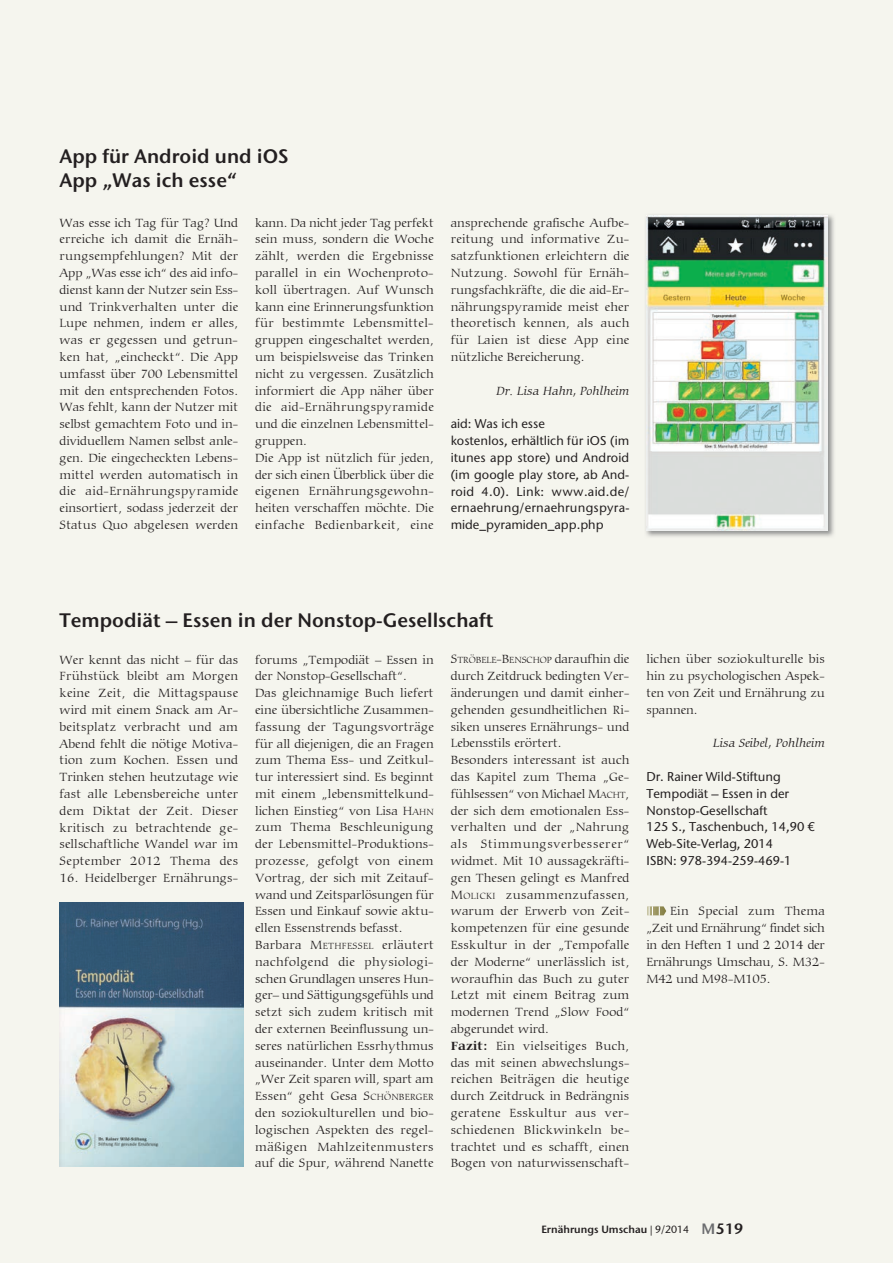
<style>
.page{position:relative;width:893px;height:1263px;background:#f5f5ee}
.page>*{position:absolute;margin:0;border:0;box-sizing:border-box;transform-origin:0 0}
.t1{font:600 19.5px/24px "Stone Sans ITC Pro";color:#231f20}
.t2{font:300 12.75px/16.8px "Carmina BT";letter-spacing:.01em;color:#231f20;text-align:justify}
.t3{font:500 12.75px/16.8px "Stone Sans ITC Std";color:#231f20}
.t4{font:italic 300 12.75px "Carmina BT";color:#231f20}
.t5{font:600 10.5px "Stone Sans ITC Pro";color:#231f20}
.t6{font:300 9.6px "Carmina BT";letter-spacing:-.005em;color:#231f20}
.s1{font-style:inherit}
.s2{font-size:9.6px}
.s3{font-size:12.75px}
.s4{font-weight:700}
.s5{font-family:"Stone Sans ITC Std";font-weight:500}
.s6{font-size:15px;color:#6c6d70}
.s7{font-size:15px}
</style>
<div class="page">
<svg style="left:647px;top:906px;width:19px;height:9px"></svg>
<img style="left:646px;top:215px;width:188px;height:322px">
<img style="left:646px;top:215px;width:181px;height:316px">
<img style="left:60px;top:902px;width:183px;height:264px">
<h1 class="t1" style="left:60px;top:144px;width:231px">App für Android und iOS<br>App „Was ich esse“</h1>
<p class="t2" style="left:60px;top:214px;width:180px">Was esse ich Tag für Tag? Und erreiche ich damit die Ernäh&shy;rungsempfehlungen? Mit der App „Was esse ich“ des aid info&shy;dienst kann der Nutzer sein Ess&shy;und Trinkverhalten unter die Lupe nehmen, indem er alles, was er gegessen und getrun&shy;ken hat, „eincheckt“. Die App umfasst über 700 Lebensmittel mit den entsprechenden Fotos.<br>Was fehlt, kann der Nutzer mit selbst gemachtem Foto und in&shy;dividuellem Namen selbst anle&shy;gen. Die eingecheckten Lebens&shy;mittel werden automatisch in die aid-Ernährungspyramide einsortiert, sodass jederzeit der Status Quo abgelesen werden</p>
<p class="t2" style="left:255px;top:214px;width:180px;text-align:left">kann. Da nicht jeder Tag perfekt sein muss, sondern die Woche zählt, werden die Ergebnisse parallel in ein Wochenproto&shy;koll übertragen. Auf Wunsch kann eine Erinnerungsfunktion für bestimmte Lebensmittel&shy;gruppen eingeschaltet werden, um beispielsweise das Trinken nicht zu vergessen. Zusätzlich informiert die App näher über die aid-Ernährungspyramide und die einzelnen Lebensmittel&shy;gruppen.<br>Die App ist nützlich für jeden, der sich einen Überblick über die eigenen Ernährungsgewohn&shy;heiten verschaffen möchte. Die einfache Bedienbarkeit, eine</p>
<p class="t2" style="left:451px;top:214px;width:180px">ansprechende grafische Aufbe&shy;reitung und informative Zu&shy;satzfunktionen erleichtern die Nutzung. Sowohl für Ernäh&shy;rungsfachkräfte, die die aid-Er&shy;nährungspyramide meist eher theoretisch kennen, als auch für Laien ist diese App eine nützliche Bereicherung.</p>
<p class="t4" style="left:496px;top:383px;width:134px">Dr. Lisa Hahn, Pohlheim</p>
<p class="t3" style="left:451px;top:415px;width:180px">aid: Was ich esse<br>kostenlos, erhältlich für iOS (im itunes app store) und Android (im google play store, ab And&shy;roid 4.0). Link: www.aid.de/ ernaehrung/ernaehrungspyra&shy;mide_pyramiden_app.php</p>
<h1 class="t1" style="left:60px;top:608px;width:435px">Tempodiät – Essen in der Nonstop-Gesellschaft</h1>
<p class="t2" style="left:60px;top:651px;width:180px">Wer kennt das nicht – für das Frühstück bleibt am Morgen keine Zeit, die Mittagspause wird mit einem Snack am Ar&shy;beitsplatz verbracht und am Abend fehlt die nötige Motiva&shy;tion zum Kochen. Essen und Trinken stehen heutzutage wie fast alle Lebensbereiche unter dem Diktat der Zeit. Dieser kritisch zu betrachtende ge&shy;sellschaftliche Wandel war im September 2012 Thema des</p>
<p class="t2" style="left:60px;top:870px;width:180px">16. Heidelberger Ernährungs-</p>
<p class="t2" style="left:255px;top:651px;width:180px;text-align:left">forums „Tempodiät – Essen in der Nonstop-Gesellschaft“.<br>Das gleichnamige Buch liefert eine übersichtliche Zusammen&shy;fassung der Tagungsvorträge für all diejenigen, die an Fragen zum Thema Ess- und Zeitkul&shy;tur interessiert sind. Es beginnt mit einem „lebensmittelkund&shy;lichen Einstieg“ von Lisa <span class="s1">H</span><span class="s2">AHN </span>zum Thema Beschleunigung der Lebensmittel-Produktions&shy;prozesse, gefolgt von einem<br>Vortrag, der sich mit Zeitauf&shy;wand und Zeitsparlösungen für<br>Essen und Einkauf sowie aktu&shy;ellen Essenstrends befasst.<br>Barbara <span class="s1">M</span><span class="s2">ETHFESSEL</span> erläutert nachfolgend die physiologi&shy;schen Grundlagen unseres Hun&shy;ger– und Sättigungsgefühls und setzt sich zudem kritisch mit der externen Beeinflussung un&shy;seres natürlichen Essrhythmus auseinander. Unter dem Motto „Wer Zeit sparen will, spart am<br>Essen“ geht Gesa <span class="s1">S</span><span class="s2">CHÖNBERGER </span>den soziokulturellen und bio&shy;logischen Aspekten des regel&shy;mäßigen Mahlzeitenmusters auf die Spur, während Nanette</p>
<p class="t6" style="left:451px;top:655px;width:180px"><span class="s3">S</span>TRÖBELE<span class="s3">-</span><span class="s3">B</span>ENSCHOP <span class="s3">daraufhin die</span></p>
<p class="t2" style="left:451px;top:668px;width:180px;text-align:left">durch Zeitdruck bedingten Ver&shy;änderungen und damit einher&shy;gehenden gesundheitlichen Ri&shy;siken unseres Ernährungs- und<br>Lebensstils erörtert.<br>Besonders interessant ist auch das Kapitel zum Thema „Ge&shy;fühlsessen“ von Michael <span class="s1">M</span><span class="s2">ACHT</span>, der sich dem emotionalen Ess&shy;verhalten und der „Nahrung als Stimmungsverbesserer“ widmet. Mit 10 aussagekräfti&shy;gen Thesen gelingt es Manfred<br><span class="s1">M</span><span class="s2">OLICKI</span> zusammenzufassen, warum der Erwerb von Zeit&shy;kompetenzen für eine gesunde<br>Esskultur in der „Tempofalle der Moderne“ unerlässlich ist, woraufhin das Buch zu guter<br>Letzt mit einem Beitrag zum modernen Trend „Slow Food“ abgerundet wird.<br><span class="s4">Fazit:</span> Ein vielseitiges Buch, das mit seinen abwechslungs&shy;reichen Beiträgen die heutige durch Zeitdruck in Bedrängnis geratene Esskultur aus ver&shy;schiedenen Blickwinkeln be&shy;trachtet und es schafft, einen<br>Bogen von naturwissenschaft-</p>
<p class="t2" style="left:646px;top:651px;width:180px">lichen über soziokulturelle bis hin zu psychologischen Aspek&shy;ten von Zeit und Ernährung zu spannen.</p>
<p class="t4" style="left:713px;top:736px;width:113px">Lisa Seibel, Pohlheim</p>
<p class="t3" style="left:646px;top:768px;width:170px">Dr. Rainer Wild-Stiftung<br>Tempodiät – Essen in der<br>Nonstop-Gesellschaft<br>125 S., Taschenbuch, 14,90 €<br>Web-Site-Verlag, 2014<br>ISBN: 978-394-259-469-1</p>
<p class="t2" style="left:646px;top:903px;width:180px;text-indent:24px">Ein Special zum Thema „Zeit und Ernährung“ findet sich in den Heften 1 und 2 2014 der Ernährungs Umschau, S. M32- M42 und M98-M105.</p>
<p class="t5" style="left:541px;top:1222px;width:204px">Ernährungs Umschau <span class="s5">| 9/2014</span> <span class="s6">M</span><span class="s7">519</span></p>
</div>
